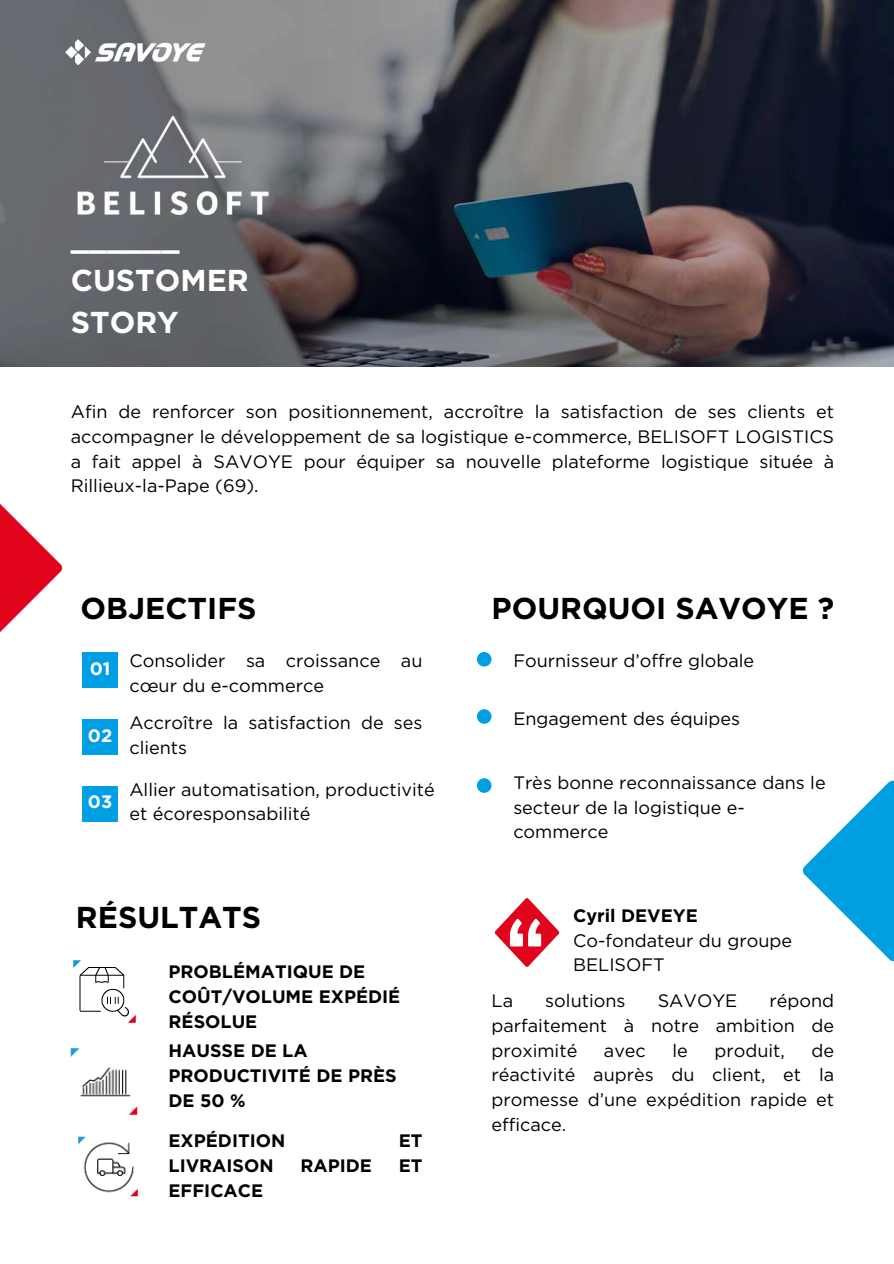
<style>
.page{position:relative;width:894px;height:1264px;background:#fff}
.page>*{position:absolute;margin:0;border:0;box-sizing:border-box;transform-origin:0 0}
.t1{font:700 30.15px "Gotham";color:#000}
.t2{font:700 30.15px/41.7px "Gotham";color:#fff}
.t3{font:18px/24.8px "Gotham";color:#000}
.t4{font:700 18px/24.8px "Gotham";color:#000}
.t5{font:700 18px "Gotham";color:#fff}
</style>
<div class="page">
<img style="left:0;top:504px;width:63px;height:128px">
<img style="left:802px;top:780px;width:91px;height:182px">
<div style="left:82px;top:652px;width:36px;height:35px;background:#009fe3"></div>
<div style="left:82px;top:719px;width:36px;height:36px;background:#009fe3"></div>
<div style="left:82px;top:785px;width:36px;height:36px;background:#009fe3"></div>
<img style="left:0;top:0;width:892px;height:367px">
<img style="left:63px;top:35px;width:144px;height:32px">
<img style="left:494px;top:898px;width:66px;height:69px">
<svg style="left:510px;top:918px;width:31px;height:28px"></svg>
<div style="left:477px;top:652px;width:14px;height:14px;background:#009fe3;border-radius:50%"></div>
<div style="left:477px;top:778px;width:14px;height:14px;background:#009fe3;border-radius:50%"></div>
<div style="left:477px;top:709px;width:14px;height:14px;background:#009fe3;border-radius:50%"></div>
<img style="left:63px;top:93px;width:220px;height:143px">
<img style="left:73px;top:960px;width:62px;height:62px">
<img style="left:71px;top:1048px;width:66px;height:66px">
<img style="left:79px;top:1136px;width:58px;height:60px">
<p class="t2" style="left:71px;top:219px;width:179px">______<br>CUSTOMER<br>STORY</p>
<p class="t3" style="left:71px;top:400px;width:764px;text-align:justify">Afin de renforcer son positionnement, accroître la satisfaction de ses clients et accompagner le développement de sa logistique e-commerce, BELISOFT LOGISTICS a fait appel à SAVOYE pour équiper sa nouvelle plateforme logistique située à Rillieux-la-Pape (69).</p>
<p class="t1" style="left:81px;top:594px;width:177px">OBJECTIFS</p>
<h1 class="t1" style="left:491px;top:594px;width:344px">POURQUOI SAVOYE ?</h1>
<p class="t5" style="left:90px;top:660px;width:22px">01</p>
<h1 class="t5" style="left:88px;top:727px;width:26px">02</h1>
<p class="t5" style="left:88px;top:793px;width:26px">03</p>
<h1 class="t3" style="left:129px;top:649px;width:294px">Consolider sa croissance au cœur du e-commerce</h1>
<p class="t3" style="left:129px;top:711px;width:294px">Accroître la satisfaction de ses clients</p>
<p class="t3" style="left:129px;top:777px;width:307px">Allier automatisation, productivité et écoresponsabilité</p>
<p class="t1" style="left:76px;top:903px;width:187px">RÉSULTATS</p>
<p class="t4" style="left:168px;top:960px;width:233px">PROBLÉMATIQUE DE<br>COÛT/VOLUME EXPÉDIÉ<br>RÉSOLUE</p>
<p class="t4" style="left:168px;top:1039px;width:229px">HAUSSE DE LA<br>PRODUCTIVITÉ DE PRÈS<br>DE 50 %</p>
<p class="t4" style="left:168px;top:1129px;width:118px">EXPÉDITION</p>
<p class="t4" style="left:398px;top:1129px;width:25px">ET</p>
<p class="t4" style="left:168px;top:1153px;width:107px">LIVRAISON</p>
<p class="t4" style="left:300px;top:1153px;width:73px">RAPIDE</p>
<p class="t4" style="left:398px;top:1153px;width:25px">ET</p>
<p class="t4" style="left:168px;top:1178px;width:96px">EFFICACE</p>
<p class="t3" style="left:513px;top:649px;width:242px">Fournisseur d’offre globale</p>
<p class="t3" style="left:513px;top:706px;width:228px">Engagement des équipes</p>
<h2 class="t3" style="left:513px;top:771px;width:314px">Très bonne reconnaissance dans le secteur de la logistique e&shy;commerce</h2>
<h2 class="t4" style="left:573px;top:904px;width:126px">Cyril DEVEYE</h2>
<h2 class="t3" style="left:573px;top:928px;width:220px">Co-fondateur du groupe<br>BELISOFT</h2>
<p class="t3" style="left:491px;top:989px;width:344px;text-align:justify;text-indent:278px">répond parfaitement à notre ambition de proximité</p>
<p class="t3" style="left:491px;top:989px;width:23px">La</p>
<p class="t3" style="left:545px;top:989px;width:82px">solutions</p>
<p class="t3" style="left:657px;top:989px;width:81px">SAVOYE</p>
<p class="t3" style="left:491px;top:1038px;width:344px;text-align:justify;text-indent:320px">de réactivité auprès du client, et la promesse d’une expédition rapide et efficace.</p>
<p class="t3" style="left:603px;top:1038px;width:43px">avec</p>
<p class="t3" style="left:672px;top:1038px;width:17px">le</p>
<p class="t3" style="left:714px;top:1038px;width:72px">produit,</p>
</div>
